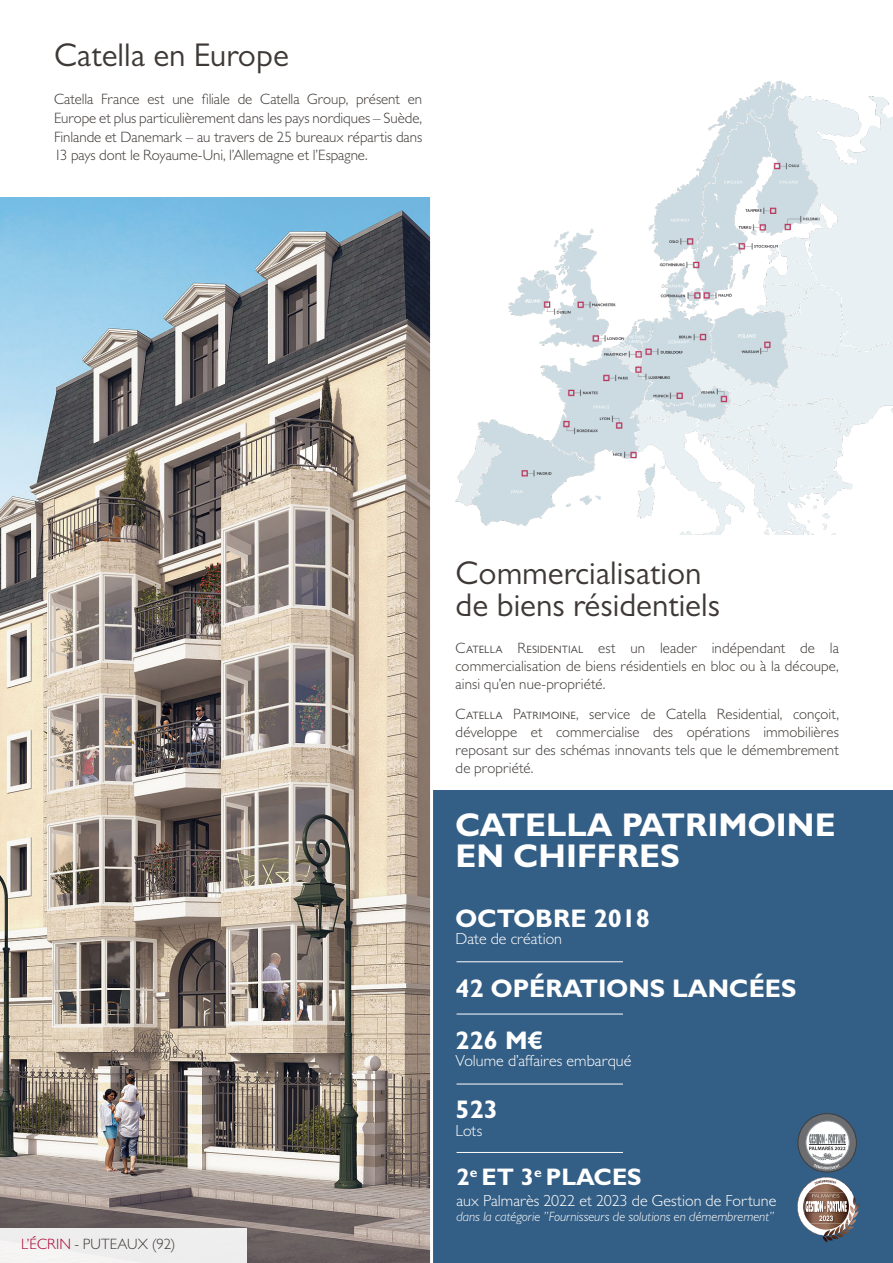
<style>
.page{position:relative;width:893px;height:1263px;background:#fff}
.page>*{position:absolute;margin:0;border:0;box-sizing:border-box;transform-origin:0 0}
.t1{font:33px/31.5px "Gill Sans MT Pro";color:#3e3936}
.t2{font:700 33px/31.5px "Gill Sans MT Pro";color:#fff}
.t3{font:700 25.5px "Gill Sans MT Pro";color:#fff}
.t4{font:700 24px "Gill Sans MT Pro";color:#fff}
.t5{font:300 16.05px "Gill Sans MT Pro";color:#fff}
.t6{font:300 15px/18px "Gill Sans MT Pro";color:#3e3936;text-align:justify}
.t7{font:italic 300 13.5px "Gill Sans MT Pro";color:#fff}
.s1{color:#ab0333}
</style>
<div class="page">
<img style="left:0;top:198px;width:430px;height:1065px">
<img style="left:456px;top:81px;width:437px;height:454px">
<div style="left:432px;top:791px;width:461px;height:472px;background:#335e85"></div>
<hr style="left:457px;top:961px;width:166px;height:1px;background:#fff">
<hr style="left:457px;top:1013px;width:166px;height:1px;background:#fff">
<hr style="left:430px;top:194px;width:3px;height:1069px;background:#fff">
<hr style="left:457px;top:1083px;width:166px;height:1px;background:#fff">
<hr style="left:457px;top:1152px;width:166px;height:1px;background:#fff">
<svg style="left:797px;top:1113px;width:62px;height:129px"></svg>
<div style="left:0;top:1228px;width:246px;height:35px;background:#efedee"></div>
<h1 class="t1" style="left:54px;top:39px;width:236px">Catella en Europe</h1>
<p class="t6" style="left:54px;top:89px;width:370px;line-height:18.8px">Catella France est une filiale de Catella Group, présent en Europe et plus particulièrement dans les pays nordiques – Suède, Finlande et Danemark – au travers de 25 bureaux répartis dans 13 pays dont le Royaume-Uni, l’Allemagne et l’Espagne.</p>
<p class="t6" style="left:21px;top:1235px;width:156px"><span class="s1">L’ÉCRIN</span> - PUTEAUX (92)</p>
<h1 class="t1" style="left:456px;top:557px;width:266px">Commercialisation de biens résidentiels</h1>
<p class="t6" style="left:456px;top:638px;width:385px">Catella Residential est un leader indépendant de la commercialisation de biens résidentiels en bloc ou à la découpe, ainsi qu’en nue-propriété.</p>
<p class="t6" style="left:456px;top:705px;width:385px">Catella Patrimoine, service de Catella Residential, conçoit, développe et commercialise des opérations immobilières reposant sur des schémas innovants tels que le démembrement de propriété.</p>
<h1 class="t2" style="left:456px;top:808px;width:381px">CATELLA PATRIMOINE<br>EN CHIFFRES</h1>
<h2 class="t3" style="left:456px;top:902px;width:196px">OCTOBRE 2018</h2>
<p class="t5" style="left:456px;top:929px;width:108px">Date de création</p>
<h2 class="t3" style="left:456px;top:972px;width:342px">42 OPÉRATIONS LANCÉES</h2>
<h2 class="t3" style="left:456px;top:1024px;width:89px">226 M€</h2>
<p class="t5" style="left:456px;top:1051px;width:177px">Volume d’affaires embarqué</p>
<h2 class="t3" style="left:456px;top:1094px;width:44px">523</h2>
<p class="t5" style="left:456px;top:1120px;width:28px">Lots</p>
<h3 class="t4" style="left:457px;top:1162px;width:187px">2<sup>e</sup> ET 3<sup>e</sup> PLACES</h3>
<p class="t5" style="left:457px;top:1191px;width:321px">aux Palmarès 2022 et 2023 de Gestion de Fortune</p>
<p class="t7" style="left:457px;top:1208px;width:319px">dans la catégorie ”Fournisseurs de solutions en démembrement”</p>
</div>
